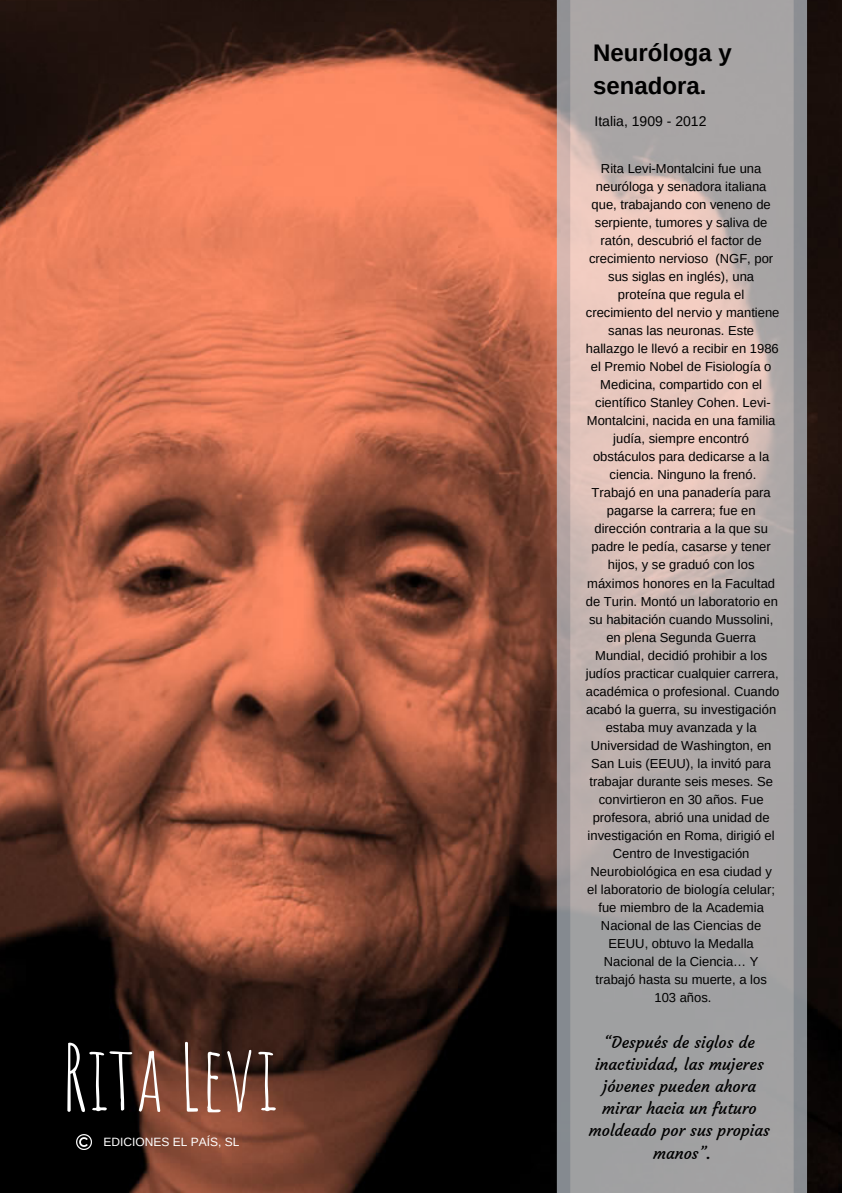
<style>
.page{position:relative;width:842px;height:1193px;background:#fff}
.page>*{position:absolute;margin:0;border:0;box-sizing:border-box;transform-origin:0 0}
.t1{font:90px "Amatic SC";color:#fff}
.t2{font:700 24px/33.1px "Arimo";color:#000}
.t3{font:16px/22.1px "Courgette";color:#000;text-align:center}
.t4{font:14px "Arimo";color:#000}
.t5{font:13px/18px "Arimo";color:#000;text-align:center}
.t6{font:12px "Arimo";color:#fff}
</style>
<div class="page">
<img style="left:0;top:0;width:842px;height:1192px">
<svg style="left:557px;top:0;width:250px;height:1192px;background:#b6aba9"></svg>
<img style="left:77px;top:1133px;width:15px;height:15px">
<h1 class="t1" style="left:62px;top:1019px;width:217px">Rita Levi</h1>
<p class="t6" style="left:104px;top:1135px;width:137px">EDICIONES EL PAÍS, SL</p>
<h2 class="t2" style="left:593px;top:36px;width:140px">Neuróloga y senadora.</h2>
<p class="t4" style="left:594px;top:113px;width:114px">Italia, 1909 - 2012</p>
<p class="t5" style="left:586px;top:159px;width:195px">Rita Levi-Montalcini fue una neuróloga y senadora italiana que, trabajando con veneno de serpiente, tumores y saliva de ratón, descubrió el factor de crecimiento nervioso (NGF, por sus siglas en inglés), una proteína que regula el crecimiento del nervio y mantiene sanas las neuronas. Este hallazgo le llevó a recibir en 1986 el Premio Nobel de Fisiología o<br>Medicina, compartido con el científico Stanley Cohen. Levi-<br>Montalcini, nacida en una familia judía, siempre encontró obstáculos para dedicarse a la ciencia. Ninguno la frenó.<br>Trabajó en una panadería para pagarse la carrera; fue en dirección contraria a la que su padre le pedía, casarse y tener hijos, y se graduó con los máximos honores en la Facultad de Turin. Montó un laboratorio en su habitación cuando Mussolini, en plena Segunda Guerra<br>Mundial, decidió prohibir a los judíos practicar cualquier carrera, académica o profesional. Cuando acabó la guerra, su investigación estaba muy avanzada y la<br>Universidad de Washington, en<br>San Luis (EEUU), la invitó para trabajar durante seis meses. Se convirtieron en 30 años. Fue profesora, abrió una unidad de investigación en Roma, dirigió el<br>Centro de Investigación<br>Neurobiológica en esa ciudad y el laboratorio de biología celular; fue miembro de la Academia<br>Nacional de las Ciencias de<br>EEUU, obtuvo la Medalla<br>Nacional de la Ciencia… Y trabajó hasta su muerte, a los<br>103 años.</p>
<p class="t3" style="left:589px;top:1030px;width:183px">“Después de siglos de inactividad, las mujeres jóvenes pueden ahora mirar hacia un futuro moldeado por sus propias manos”.</p>
</div>
